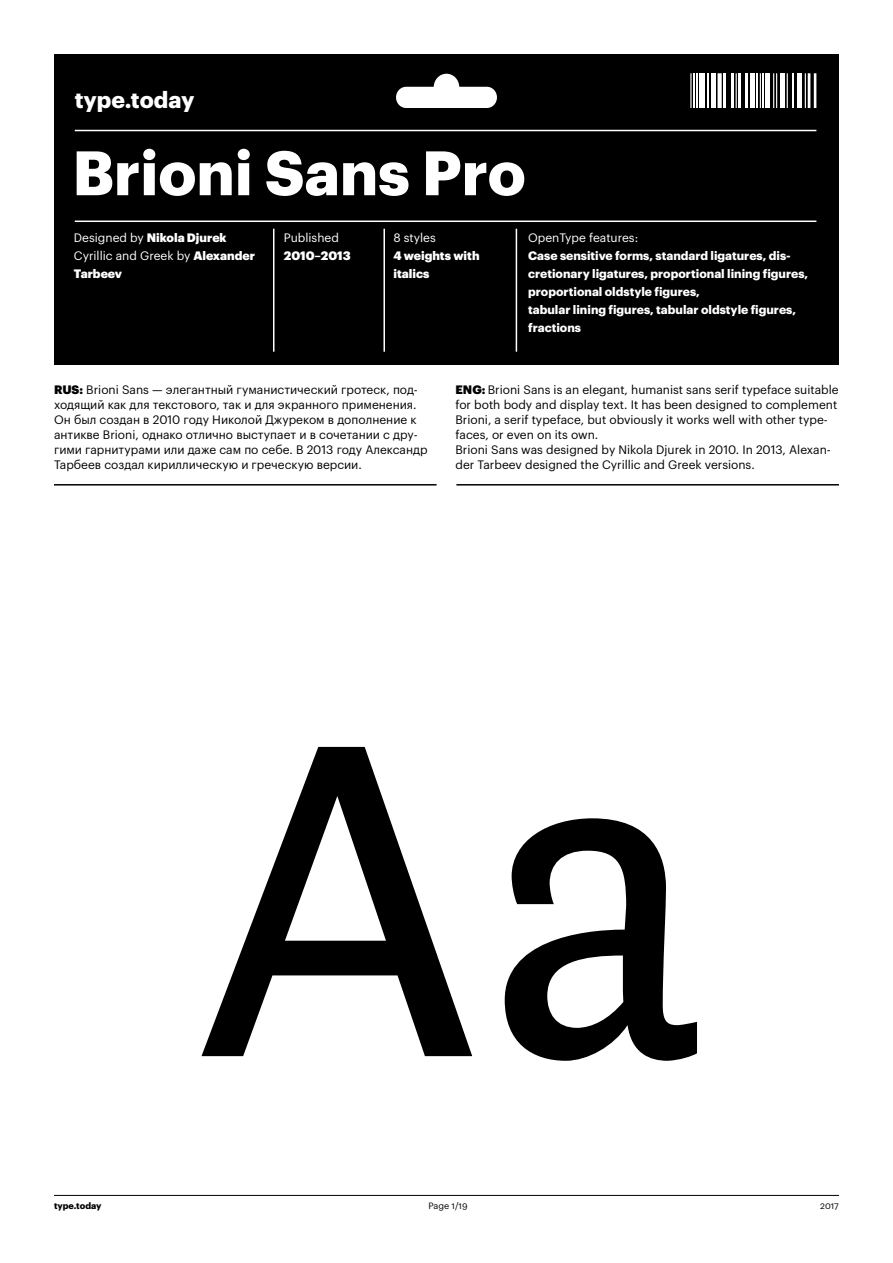
<style>
.page{position:relative;width:893px;height:1263px;background:#fff}
.page>*{position:absolute;margin:0;border:0;box-sizing:border-box;transform-origin:0 0}
.t1{font:300 463.5px "Brioni Sans Pro";color:#000}
.t2{font:700 61.35px "Graphik LC";color:#fff}
.t3{font:700 22.65px "Graphik LC";color:#fff}
.t4{font:12px/15px "Graphik LC";color:#000}
.t5{font:700 12px/18px "Graphik LC";color:#fff}
.t6{font:12px/18px "Graphik LC";color:#fff}
.t7{font:900 12px/18px "Graphik LC";color:#fff}
.t8{font:9px "Graphik LC";color:#000}
.t9{font:700 9px "Graphik LC";color:#000}
.s1{font-weight:900}
</style>
<div class="page">
<hr style="left:54px;top:1195px;width:785px;height:1px;background:#000">
<hr style="left:456px;top:484px;width:383px;height:1px;background:#000">
<hr style="left:54px;top:484px;width:383px;height:1px;background:#000">
<div style="left:54px;top:54px;width:785px;height:310px;background:#000"></div>
<hr style="left:75px;top:130px;width:741px;height:1px;background:#fff">
<hr style="left:75px;top:221px;width:741px;height:1px;background:#fff">
<svg style="left:396px;top:74px;width:101px;height:34px"></svg>
<hr style="left:690px;top:73px;width:1px;height:35px;background:#fff">
<hr style="left:693px;top:73px;width:2px;height:35px;background:#fff">
<hr style="left:696px;top:73px;width:2px;height:35px;background:#fff">
<div style="left:699px;top:73px;width:6px;height:35px;background:#fff"></div>
<hr style="left:707px;top:73px;width:1px;height:35px;background:#fff">
<div style="left:711px;top:73px;width:5px;height:35px;background:#fff"></div>
<div style="left:717px;top:73px;width:5px;height:35px;background:#fff"></div>
<hr style="left:724px;top:73px;width:2px;height:35px;background:#fff">
<hr style="left:731px;top:73px;width:3px;height:35px;background:#fff">
<hr style="left:736px;top:73px;width:1px;height:35px;background:#fff">
<hr style="left:739px;top:73px;width:2px;height:35px;background:#fff">
<hr style="left:745px;top:73px;width:2px;height:35px;background:#fff">
<hr style="left:751px;top:73px;width:4px;height:35px;background:#fff">
<hr style="left:757px;top:73px;width:1px;height:35px;background:#fff">
<hr style="left:760px;top:73px;width:1px;height:35px;background:#fff">
<hr style="left:762px;top:73px;width:2px;height:35px;background:#fff">
<hr style="left:766px;top:73px;width:4px;height:35px;background:#fff">
<hr style="left:773px;top:73px;width:1px;height:35px;background:#fff">
<hr style="left:776px;top:73px;width:1px;height:35px;background:#fff">
<hr style="left:781px;top:73px;width:4px;height:35px;background:#fff">
<hr style="left:787px;top:73px;width:1px;height:35px;background:#fff">
<hr style="left:793px;top:73px;width:1px;height:35px;background:#fff">
<hr style="left:797px;top:73px;width:4px;height:35px;background:#fff">
<hr style="left:805px;top:73px;width:1px;height:35px;background:#fff">
<hr style="left:808px;top:73px;width:2px;height:35px;background:#fff">
<hr style="left:814px;top:73px;width:2px;height:35px;background:#fff">
<hr style="left:273px;top:229px;width:1px;height:123px;background:#fff">
<hr style="left:383px;top:229px;width:2px;height:123px;background:#fff">
<hr style="left:516px;top:229px;width:1px;height:123px;background:#fff">
<h3 class="t3" style="left:75px;top:82px;width:121px">type.today</h3>
<h2 class="t2" style="left:72px;top:125px;width:455px">Brioni Sans Pro</h2>
<p class="t6" style="left:74px;top:227px;width:183px">Designed by <span class="s1">Nikola Djurek<br></span>Cyrillic and Greek by <span class="s1">Alexander<br>Tarbeev</span></p>
<p class="t6" style="left:284px;top:227px;width:57px">Published</p>
<p class="t7" style="left:284px;top:245px;width:68px">2010–2013</p>
<p class="t6" style="left:393px;top:227px;width:44px">8 styles</p>
<p class="t7" style="left:393px;top:245px;width:88px">4 weights with italics</p>
<p class="t6" style="left:528px;top:227px;width:112px">OpenType features:</p>
<p class="t5" style="left:528px;top:245px;width:282px">Case sensitive forms, standard ligatures, dis&shy;cretionary ligatures, proportional lining figures, proportional oldstyle figures,<br>tabular lining figures, tabular oldstyle figures, fractions</p>
<p class="t4" style="left:54px;top:382px;width:375px"><span class="s1">RUS:</span> Brioni Sans — элегантный гуманистический гротеск, под&shy;ходящий как для текстового, так и для экранного применения.<br>Он был создан в 2010 году Николой Джуреком в дополнение к антикве Brioni, однако отлично выступает и в сочетании с дру&shy;гими гарнитурами или даже сам по себе. В 2013 году Александр Тарбеев создал кириллическую и греческую версии.</p>
<p class="t4" style="left:455px;top:382px;width:385px"><span class="s1">ENG:</span> Brioni Sans is an elegant, humanist sans serif typeface suitable for both body and display text. It has been designed to complement Brioni, a serif typeface, but obviously it works well with other type&shy;faces, or even on its own.<br>Brioni Sans was designed by Nikola Djurek in 2010. In 2013, Alexan&shy;der Tarbeev designed the Cyrillic and Greek versions.</p>
<h1 class="t1" style="left:193px;top:571px;width:516px">Aa</h1>
<p class="t9" style="left:54px;top:1199px;width:49px">type.today</p>
<p class="t8" style="left:428px;top:1199px;width:41px">Page 1/19</p>
<p class="t8" style="left:820px;top:1199px;width:20px">2017</p>
</div>
